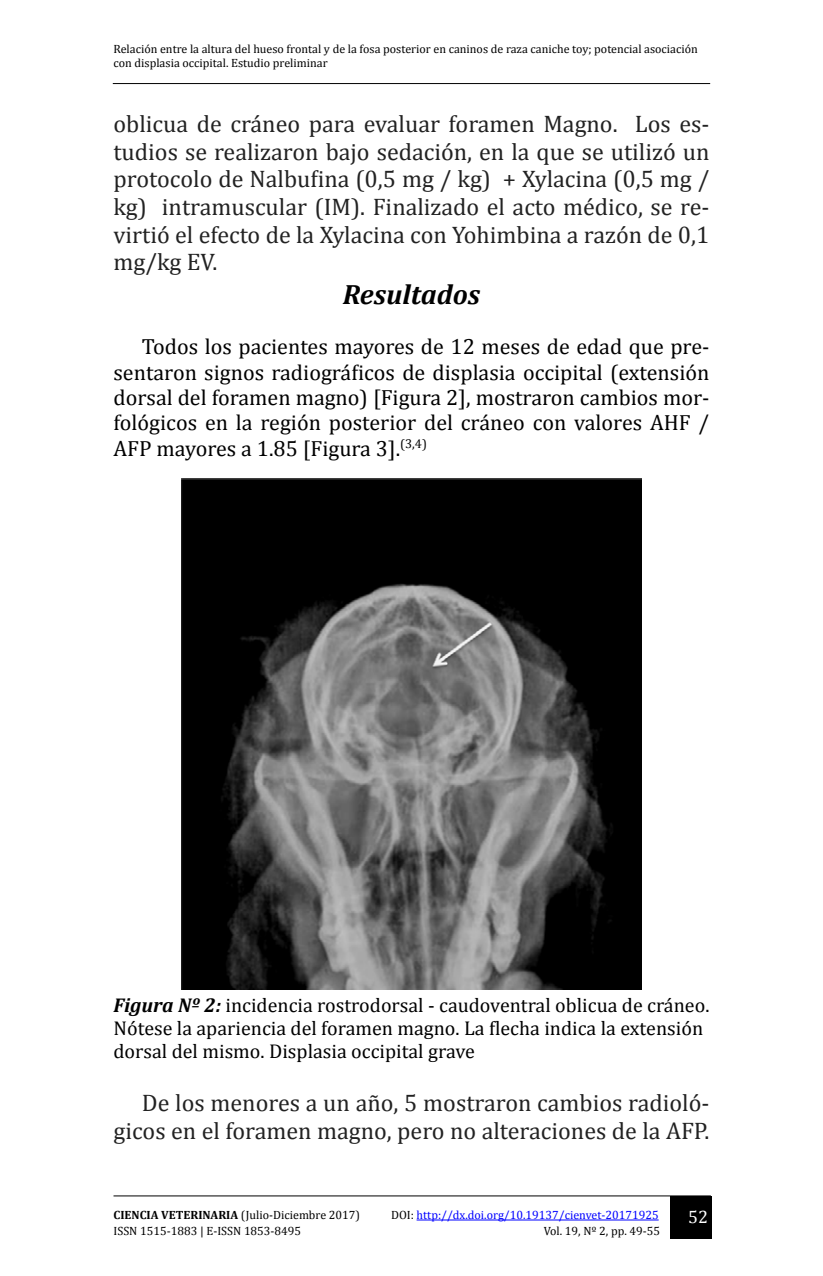
<style>
.page{position:relative;width:823px;height:1276px;background:#fff}
.page>*{position:absolute;margin:0;border:0;box-sizing:border-box;transform-origin:0 0}
.t1{font:italic 700 28px "Cambria";color:#000}
.t2{font:24px/27.6px "Cambria";color:#222;text-align:justify}
.t3{font:22px/25.4px "Cambria";color:#000;text-align:justify}
.t4{font:20px/23px "Cambria";color:#000}
.t5{font:18px "Cambria";color:#fff}
.t6{font:12px/14px "Cambria";color:#000}
.t7{font:12px "Cambria";color:#00f}
.s1{font-weight:700;font-style:italic}
.s2{font-weight:700}
.s3{color:#000}
</style>
<div class="page">
<div style="left:669px;top:1196px;width:41px;height:42px;background:#000"></div>
<hr style="left:113px;top:1195px;width:597px;height:1px;background:#000">
<hr style="left:113px;top:83px;width:596px;height:1px;background:#000">
<img style="left:181px;top:479px;width:460px;height:510px">
<hr style="left:416px;top:1219px;width:242px;height:1px;background:#00f">
<p class="t6" style="left:113px;top:42px;width:585px">Relación entre la altura del hueso frontal y de la fosa posterior en caninos de raza caniche toy; potencial asociación con displasia occipital. Estudio preliminar</p>
<p class="t2" style="left:113px;top:110px;width:597px">oblicua de cráneo para evaluar foramen Magno. Los es&shy;tudios se realizaron bajo sedación, en la que se utilizó un protocolo de Nalbufina (0,5 mg / kg) + Xylacina (0,5 mg / kg) intramuscular (IM). Finalizado el acto médico, se re&shy;virtió el efecto de la Xylacina con Yohimbina a razón de 0,1 mg/kg EV.</p>
<p class="t1" style="left:342px;top:274px;width:139px">Resultados</p>
<p class="t3" style="left:113px;top:334px;width:597px;text-indent:28px">Todos los pacientes mayores de 12 meses de edad que pre&shy;sentaron signos radiográficos de displasia occipital (extensión dorsal del foramen magno) [Figura 2], mostraron cambios mor&shy;fológicos en la región posterior del cráneo con valores AHF / AFP mayores a 1.85 [Figura 3].<sup>(3,4)</sup></p>
<p class="t4" style="left:113px;top:993px;width:597px"><span class="s1">Figura Nº 2:</span> incidencia rostrodorsal - caudoventral oblicua de cráneo.<br>Nótese la apariencia del foramen magno. La flecha indica la extensión dorsal del mismo. Displasia occipital grave</p>
<p class="t2" style="left:113px;top:1089px;width:597px;text-align:right">De los menores a un año, 5 mostraron cambios radioló&shy;gicos en el foramen magno, pero no alteraciones de la AFP.</p>
<p class="t6" style="left:113px;top:1208px;width:248px"><span class="s2">CIENCIA VETERINARIA</span> (Julio-Diciembre 2017)</p>
<p class="t5" style="left:687px;top:1206px;width:21px">52</p>
<p class="t6" style="left:113px;top:1224px;width:189px">ISSN 1515-1883 | E-ISSN 1853-8495</p>
<p class="t6" style="left:543px;top:1224px;width:118px">Vol. 19, Nº 2, pp. 49-55</p>
<p class="t7" style="left:391px;top:1208px;width:269px"><span class="s3">DOI:</span> http://dx.doi.org/10.19137/cienvet-20171925</p>
</div>
